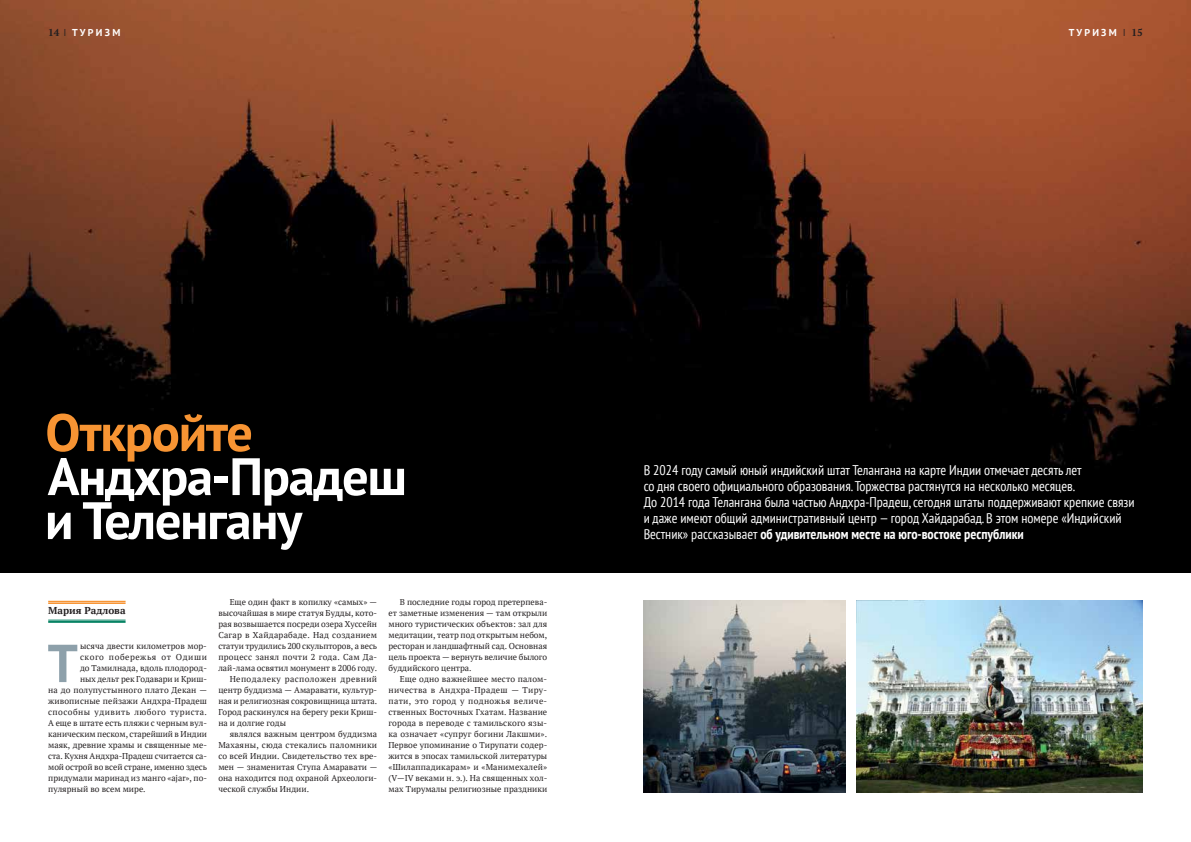
<style>
.page{position:relative;width:1191px;height:842px;background:#fff}
.page>*{position:absolute;margin:0;border:0;box-sizing:border-box;transform-origin:0 0}
.t1{font:700 53.4px "PT Sans";color:#8da0aa}
.t2{font:700 52.5px/44px "PT Sans";letter-spacing:-.025em;color:#fff}
.t3{font:700 52.5px "PT Sans";letter-spacing:-.025em;color:#f79433}
.t4{font:condensed 14px/16px "PT Sans";color:#fff}
.t5{font:700 10px "PT Sans";letter-spacing:.23em;color:#fff}
.t6{font:700 10px "PT Serif";color:#231f20}
.t7{font:8.5px/11px "PT Serif";color:#231f20;text-align:justify}
.t8{font:8.5px "PT Serif";letter-spacing:.025em;color:#231f20}
.t9{font:8.5px "PT Serif";letter-spacing:.02em;color:#231f20}
.t10{font:8.5px "PT Serif";letter-spacing:.05em;color:#231f20}
.t11{font:8.5px "PT Serif";letter-spacing:.045em;color:#231f20}
.t12{font:8.5px "PT Serif";letter-spacing:.06em;color:#231f20}
.s1{font-family:"PT Serif";color:#231f20}
.s2{font-weight:400;font-stretch:condensed;color:#231f20}
.s3{font-weight:700}
</style>
<div class="page">
<img style="left:0;top:0;width:1191px;height:572px">
<hr style="left:48px;top:620px;width:78px;height:1px;background:#008060">
<hr style="left:48px;top:621px;width:78px;height:2px;background:#008060">
<hr style="left:48px;top:601px;width:78px;height:2px;background:#f79433">
<hr style="left:48px;top:603px;width:78px;height:1px;background:#f79433">
<img style="left:856px;top:601px;width:286px;height:191px">
<img style="left:643px;top:601px;width:202px;height:191px">
<p class="t5" style="left:48px;top:26px;width:74px"><span class="s1">14</span> <span class="s2">I</span> ТУРИЗМ</p>
<p class="t5" style="left:1068px;top:26px;width:75px">ТУРИЗМ <span class="s2">I</span> <span class="s1">15</span></p>
<h2 class="t3" style="left:45px;top:398px;width:209px">Откройте</h2>
<h2 class="t2" style="left:45px;top:453px;width:363px">Андхра-Прадеш и Теленгану</h2>
<p class="t4" style="left:643px;top:462px;width:492px">В 2024 году самый юный индийский штат Телангана на карте Индии отмечает десять лет<br>со дня своего официального образования. Торжества растянутся на несколько месяцев.<br>До 2014 года Телангана была частью Андхра-Прадеш, сегодня штаты поддерживают крепкие связи и даже имеют общий административный центр — город Хайдарабад. В этом номере «Индийский Вестник» рассказывает <span class="s3">об удивительном месте на юго-востоке республики</span></p>
<p class="t6" style="left:48px;top:604px;width:79px">Мария Радлова</p>
<h1 class="t1" style="left:48px;top:628px;width:32px">Т</h1>
<p class="t7" style="left:80px;top:640px;width:128px">ысяча двести километров мор-</p>
<p class="t12" style="left:80px;top:651px;width:128px">ского побережья от Одиши</p>
<p class="t7" style="left:80px;top:662px;width:128px">до Тамилнада, вдоль плодород-</p>
<p class="t7" style="left:80px;top:673px;width:128px">ных дельт рек Годавари и Криш-</p>
<p class="t7" style="left:48px;top:684px;width:160px">на до полупустынного плато Декан —</p>
<p class="t7" style="left:48px;top:695px;width:160px">живописные пейзажи Андхра-Прадеш</p>
<p class="t10" style="left:48px;top:706px;width:160px">способны удивить любого туриста.</p>
<p class="t7" style="left:48px;top:717px;width:160px">А еще в штате есть пляжи с черным вул-</p>
<p class="t7" style="left:48px;top:728px;width:160px">каническим песком, старейший в Индии</p>
<p class="t7" style="left:48px;top:739px;width:160px">маяк, древние храмы и священные ме-</p>
<p class="t7" style="left:48px;top:750px;width:160px">ста. Кухня Андхра-Прадеш считается са-</p>
<p class="t7" style="left:48px;top:761px;width:160px">мой острой во всей стране, именно здесь</p>
<p class="t7" style="left:48px;top:772px;width:160px">придумали маринад из манго «ajar», по-</p>
<p class="t7" style="left:48px;top:783px;width:99px">пулярный во всем мире.</p>
<p class="t7" style="left:230px;top:596px;width:149px">Еще один факт в копилку «самых» —</p>
<p class="t7" style="left:218px;top:607px;width:160px">высочайшая в мире статуя Будды, кото-</p>
<p class="t7" style="left:218px;top:618px;width:160px">рая возвышается посреди озера Хуссейн</p>
<p class="t8" style="left:218px;top:629px;width:160px">Сагар в Хайдарабаде. Над созданием</p>
<p class="t7" style="left:218px;top:640px;width:160px">статуи трудились 200 скульпторов, а весь</p>
<p class="t8" style="left:218px;top:651px;width:160px">процесс занял почти 2 года. Сам Да-</p>
<p class="t7" style="left:218px;top:662px;width:160px">лай-лама освятил монумент в 2006 году.</p>
<p class="t11" style="left:230px;top:673px;width:149px">Неподалеку расположен древний</p>
<p class="t7" style="left:218px;top:684px;width:160px">центр буддизма — Амаравати, культур-</p>
<p class="t7" style="left:218px;top:695px;width:160px">ная и религиозная сокровищница штата.</p>
<p class="t7" style="left:218px;top:706px;width:160px">Город раскинулся на берегу реки Криш-</p>
<p class="t7" style="left:218px;top:717px;width:69px">на и долгие годы</p>
<p class="t7" style="left:230px;top:728px;width:149px">являлся важным центром буддизма</p>
<p class="t9" style="left:218px;top:739px;width:160px">Махаяны, сюда стекались паломники</p>
<p class="t7" style="left:218px;top:750px;width:160px">со всей Индии. Свидетельство тех вре-</p>
<p class="t7" style="left:218px;top:761px;width:160px">мен — знаменитая Ступа Амаравати —</p>
<p class="t7" style="left:218px;top:772px;width:160px">она находится под охраной Археологи-</p>
<p class="t7" style="left:218px;top:783px;width:92px">ческой службы Индии.</p>
<p class="t7" style="left:388px;top:596px;width:160px;text-indent:11px">В последние годы город претерпева&shy;ет заметные изменения — там открыли много туристических объектов: зал для медитации, театр под открытым небом, ресторан и ландшафтный сад. Основная цель проекта — вернуть величие былого буддийского центра.</p>
<p class="t7" style="left:388px;top:673px;width:160px;text-indent:11px">Еще одно важнейшее место палом&shy;ничества в Андхра-Прадеш — Тиру&shy;пати, это город у подножья величе&shy;ственных Восточных Гхатам. Название города в переводе с тамильского язы&shy;ка означает «супруг богини Лакшми».<br>Первое упоминание о Тирупати содер&shy;жится в эпосах тамильской литературы «Шилаппадикарам» и «Манимехалей» (V—IV веками н. э.). На священных хол&shy;мах Тирумалы религиозные праздники</p>
</div>
